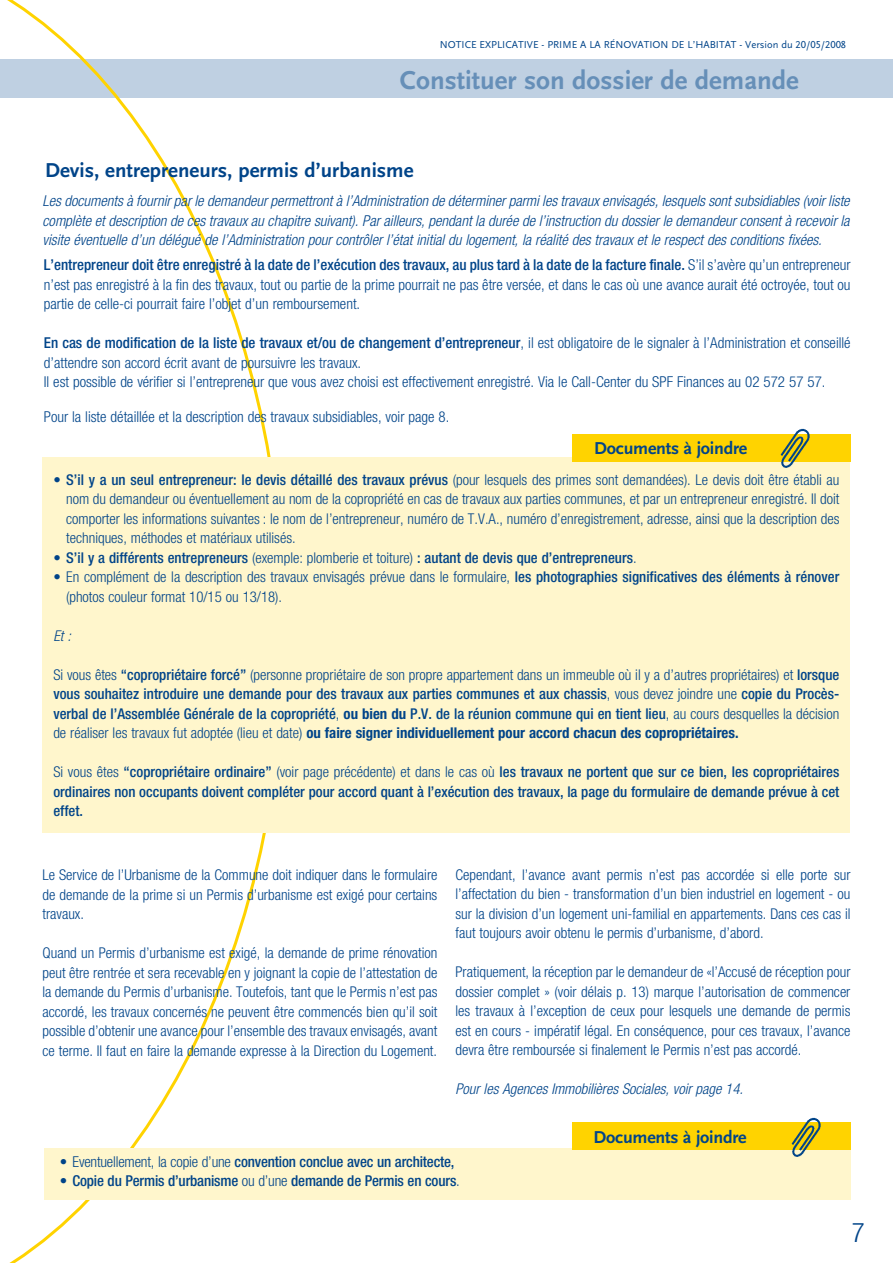
<style>
.page{position:relative;width:893px;height:1263px;background:#fff}
.page>*{position:absolute;margin:0;border:0;box-sizing:border-box;transform-origin:0 0}
.t1{font:700 27px "Scala Sans LF";color:#668fb8}
.t2{font:300 condensed 27px "Helvetica Neue LT Std";color:#004489}
.t3{font:700 21px "Scala Sans LF";color:#004489}
.t4{font:700 18px "Scala Sans LF";letter-spacing:-.015em;color:#004489}
.t5{font:300 condensed 15px/19.5px "Helvetica Neue LT Std";color:#004489;text-align:justify}
.t6{font:italic 300 condensed 15px/19.5px "Helvetica Neue LT Std";color:#004489;text-align:justify}
.t7{font:500 condensed 15px "Helvetica Neue LT Std";letter-spacing:-.01em;color:#004489}
.t8{font:300 condensed 14.85px/19.5px "Helvetica Neue LT Std";color:#004489;text-align:justify}
.t9{font:500 condensed 14.85px/19.5px "Helvetica Neue LT Std";color:#004489;text-align:justify}
.t10{font:italic 300 condensed 14.85px "Helvetica Neue LT Std";color:#004489}
.t11{font:10.5px "Scala Sans LF";color:#004489}
.s1{font-weight:500}
.s2{font-weight:300}
.s3{font-weight:700}
</style>
<div class="page">
<div style="left:0;top:60px;width:893px;height:38px;background:#bfd0e2"></div>
<svg style="left:0;top:0;width:285px;height:1263px"></svg>
<div style="left:43px;top:458px;width:807px;height:375px;background:#fff6cc"></div>
<div style="left:572px;top:434px;width:278px;height:28px;background:#ffd300"></div>
<img style="left:780px;top:428px;width:30px;height:40px">
<div style="left:44px;top:1148px;width:807px;height:52px;background:#fff6cc"></div>
<div style="left:572px;top:1123px;width:278px;height:27px;background:#ffd300"></div>
<img style="left:787px;top:1117px;width:37px;height:40px">
<p class="t11" style="left:440px;top:39px;width:183px">NOTICE EXPLICATIVE - PRI ME A LA RÉNOVATION</p>
<p class="t11" style="left:671px;top:39px;width:51px">DE L’HABITAT</p>
<p class="t11" style="left:739px;top:39px;width:108px">- VERSION DU 20/05/2008</p>
<h1 class="t1" style="left:400px;top:66px;width:401px">Constituer son dossier de demande</h1>
<h2 class="t3" style="left:45px;top:159px;width:370px">Devis, entrepreneurs, permis d’urbanisme</h2>
<p class="t6" style="left:43px;top:192px;width:809px">Les documents à fournir par le demandeur permettront à l’Administration de déterminer parmi les travaux envisagés, lesquels sont subsidiables (voir liste complète et description de ces travaux au chapitre suivant). Par ailleurs, pendant la durée de l’instruction du dossier le demandeur consent à recevoir la visite éventuelle d’un délégué de l’Administration pour contrôler l’état initial du logement, la réalité des travaux et le respect des conditions fixées.</p>
<p class="t5" style="left:44px;top:255px;width:808px"><span class="s1">L’entrepreneur doit être enregistré à la date de l’exécution des travaux, au plus tard à la date de la facture finale.</span> S’il s’avère qu’un entrepreneur n’est pas enregistré à la fin des travaux, tout ou partie de la prime pourrait ne pas être versée, et dans le cas où une avance aurait été octroyée, tout ou partie de celle-ci pourrait faire l’objet d’un remboursement.</p>
<p class="t5" style="left:44px;top:333px;width:808px;text-align:left"><span class="s1">En cas de modification de la liste de travaux et/ou de changement d’entrepreneur</span>, il est obligatoire de le signaler à l’Administration et conseillé d’attendre son accord écrit avant de poursuivre les travaux.<br>Il est possible de vérifier si l’entrepreneur que vous avez choisi est effectivement enregistré. Via le Call-Center du SPF Finances au 02 572 57 57.</p>
<p class="t5" style="left:44px;top:407px;width:407px">Pour la liste détaillée et la description des travaux subsidiables, voir page 8.</p>
<p class="t4" style="left:594px;top:438px;width:154px">Documents à joindre</p>
<p class="t8" style="left:66px;top:470px;width:775px;text-indent:-13px">• <span class="s1">S’il y a un seul entrepreneur: le devis détaillé des travaux prévus</span> (pour lesquels des primes sont demandées). Le devis doit être établi au nom du demandeur ou éventuellement au nom de la copropriété en cas de travaux aux parties communes, et par un entrepreneur enregistré. Il doit comporter les informations suivantes : le nom de l’entrepreneur, numéro de T.V.A., numéro d’enregistrement, adresse, ainsi que la description des techniques, méthodes et matériaux utilisés.</p>
<p class="t9" style="left:53px;top:548px;width:585px"><span class="s2">•</span> S’il y a différents entrepreneurs <span class="s2">(exemple: plomberie et toiture)</span> : autant de devis que d’entrepreneurs<span class="s2">.</span></p>
<p class="t8" style="left:66px;top:567px;width:775px;text-indent:-13px">• En complément de la description des travaux envisagés prévue dans le formulaire, <span class="s1">les photographies significatives des éléments à rénover </span>(photos couleur format 10/15 ou 13/18).</p>
<p class="t10" style="left:53px;top:627px;width:19px">Et :</p>
<p class="t9" style="left:53px;top:665px;width:787px"><span class="s2">Si vous êtes</span> “copropriétaire forcé” <span class="s2">(personne propriétaire de son propre appartement dans un immeuble où il y a d’autres propriétaires) et</span> lorsque vous souhaitez introduire une demande pour des travaux aux parties communes et aux chassis<span class="s2">, vous devez joindre une</span> copie du Procès&shy;verbal de l’Assemblée Générale de la copropriété<span class="s2">,</span> <span class="s3">ou bien du</span> P.V. de la réunion commune qui en tient lieu<span class="s2">, au cours desquelles la décision de réaliser les travaux fut adoptée (lieu et date)</span> <span class="s3">ou faire signer individuellement pour accord chacun des copropriétaires.</span></p>
<p class="t9" style="left:53px;top:762px;width:787px"><span class="s2">Si vous êtes</span> “copropriétaire ordinaire” <span class="s2">(voir page précédente) et dans le cas où</span> les travaux ne portent que sur ce bien, les copropriétaires ordinaires non occupants doivent compléter pour accord quant à l’exécution des travaux, la page du formulaire de demande prévue à cet effet.</p>
<p class="t8" style="left:43px;top:865px;width:396px">Le Service de l’Urbanisme de la Commune doit indiquer dans le formulaire de demande de la prime si un Permis d’urbanisme est exigé pour certains travaux.</p>
<p class="t8" style="left:43px;top:943px;width:396px">Quand un Permis d’urbanisme est exigé, la demande de prime rénovation peut être rentrée et sera recevable en y joignant la copie de l’attestation de la demande du Permis d’urbanisme. Toutefois, tant que le Permis n’est pas accordé, les travaux concernés ne peuvent être commencés bien qu’il soit possible d’obtenir une avance pour l’ensemble des travaux envisagés, avant ce terme. Il faut en faire la demande expresse à la Direction du Logement.</p>
<p class="t8" style="left:455px;top:865px;width:396px">Cependant, l’avance avant permis n’est pas accordée si elle porte sur l’affectation du bien - transformation d’un bien industriel en logement - ou sur la division d’un logement uni-familial en appartements. Dans ces cas il faut toujours avoir obtenu le permis d’urbanisme, d’abord.</p>
<p class="t8" style="left:455px;top:962px;width:396px">Pratiquement, la réception par le demandeur de «l’Accusé de réception pour dossier complet » (voir délais p. 13) marque l’autorisation de commencer les travaux à l’exception de ceux pour lesquels une demande de permis est en cours - impératif légal. En conséquence, pour ces travaux, l’avance devra être remboursée si finalement le Permis n’est pas accordé.</p>
<p class="t10" style="left:455px;top:1081px;width:289px">Pour les Agences Immobilières Sociales, voir page 14.</p>
<p class="t4" style="left:594px;top:1127px;width:154px">Documents à joindre</p>
<p class="t7" style="left:60px;top:1152px;width:396px"><span class="s2">• Eventuellement, la copie d’une</span> convention conclue avec un architecte,</p>
<p class="t7" style="left:60px;top:1172px;width:401px"><span class="s2">•</span> Copie du Permis d’urbanisme <span class="s2">ou d’une</span> demande de Permis en cours<span class="s2">.</span></p>
<h1 class="t2" style="left:852px;top:1217px;width:14px">7</h1>
</div>
